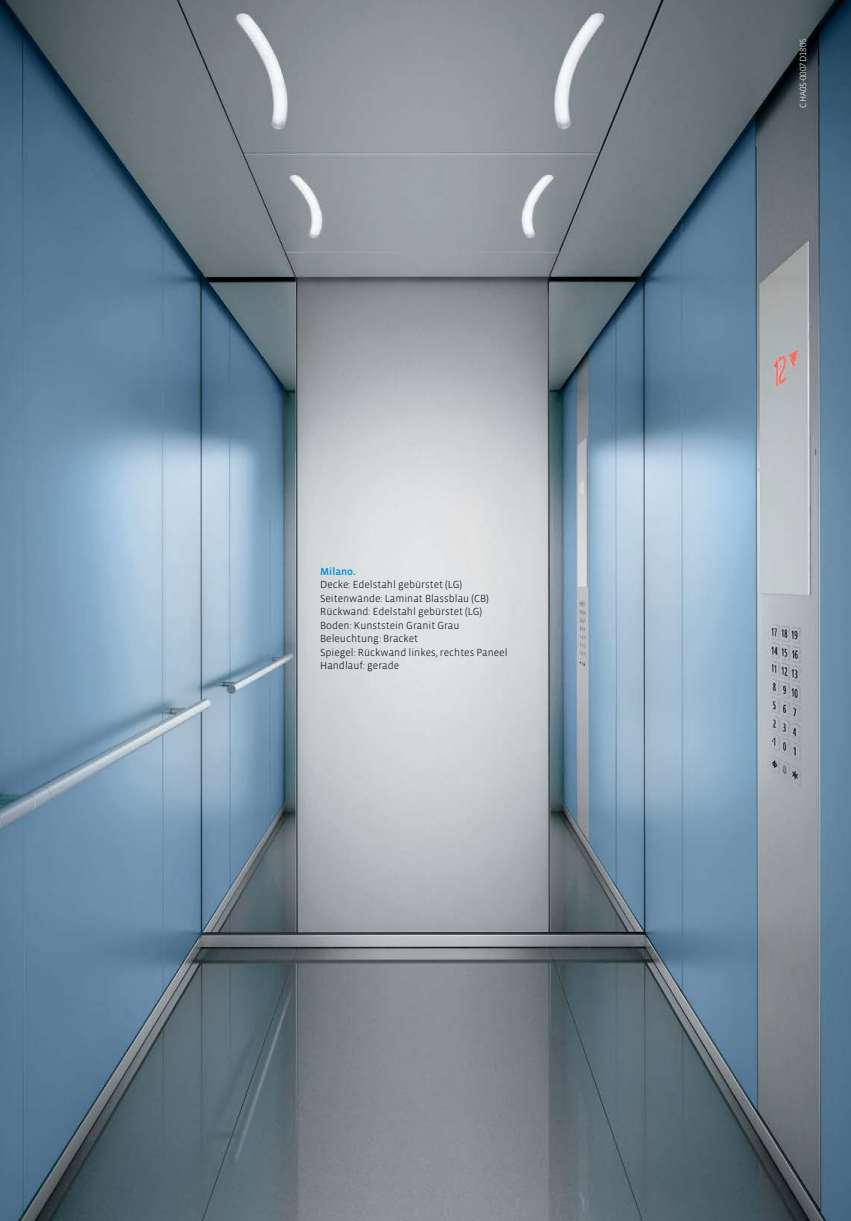
<style>
.page{position:relative;width:851px;height:1221px;background:#fff}
.page>*{position:absolute;margin:0;border:0;box-sizing:border-box;transform-origin:0 0}
.HH_Tabellen_Medium_7{font:300 10.5px "Vista Sans OT";color:#000}
.HH_Tabellen_Medium_7-2{font:500 10.5px "Vista Sans OT";color:#008ecf}
.HH_Druckstücknummer{font:300 9px "Vista Sans OT";color:#fff}
</style>
<div class="page">
<img style="left:0;top:0;width:850px;height:1220px">
<p class="HH_Tabellen_Medium_7-2" style="left:320px;top:566px;width:37px">Milano.</p>
<p class="HH_Tabellen_Medium_7" style="left:320px;top:579px;width:143px">Decke: Edelstahl gebürstet (LG)</p>
<p class="HH_Tabellen_Medium_7" style="left:320px;top:593px;width:170px">Seitenwände: Laminat Blassblau (CB)</p>
<p class="HH_Tabellen_Medium_7" style="left:320px;top:606px;width:163px">Rückwand: Edelstahl gebürstet (LG)</p>
<p class="HH_Tabellen_Medium_7" style="left:320px;top:620px;width:141px">Boden: Kunststein Granit Grau</p>
<p class="HH_Tabellen_Medium_7" style="left:320px;top:633px;width:99px">Beleuchtung: Bracket</p>
<p class="HH_Tabellen_Medium_7" style="left:320px;top:647px;width:189px">Spiegel: Rückwand linkes, rechtes Paneel</p>
<p class="HH_Tabellen_Medium_7" style="left:320px;top:660px;width:80px">Handlauf: gerade</p>
<p class="HH_Druckstücknummer" style="left:798px;top:107px;width:71px;rotate:-90deg">CHA05-0007D1805</p>
</div>
